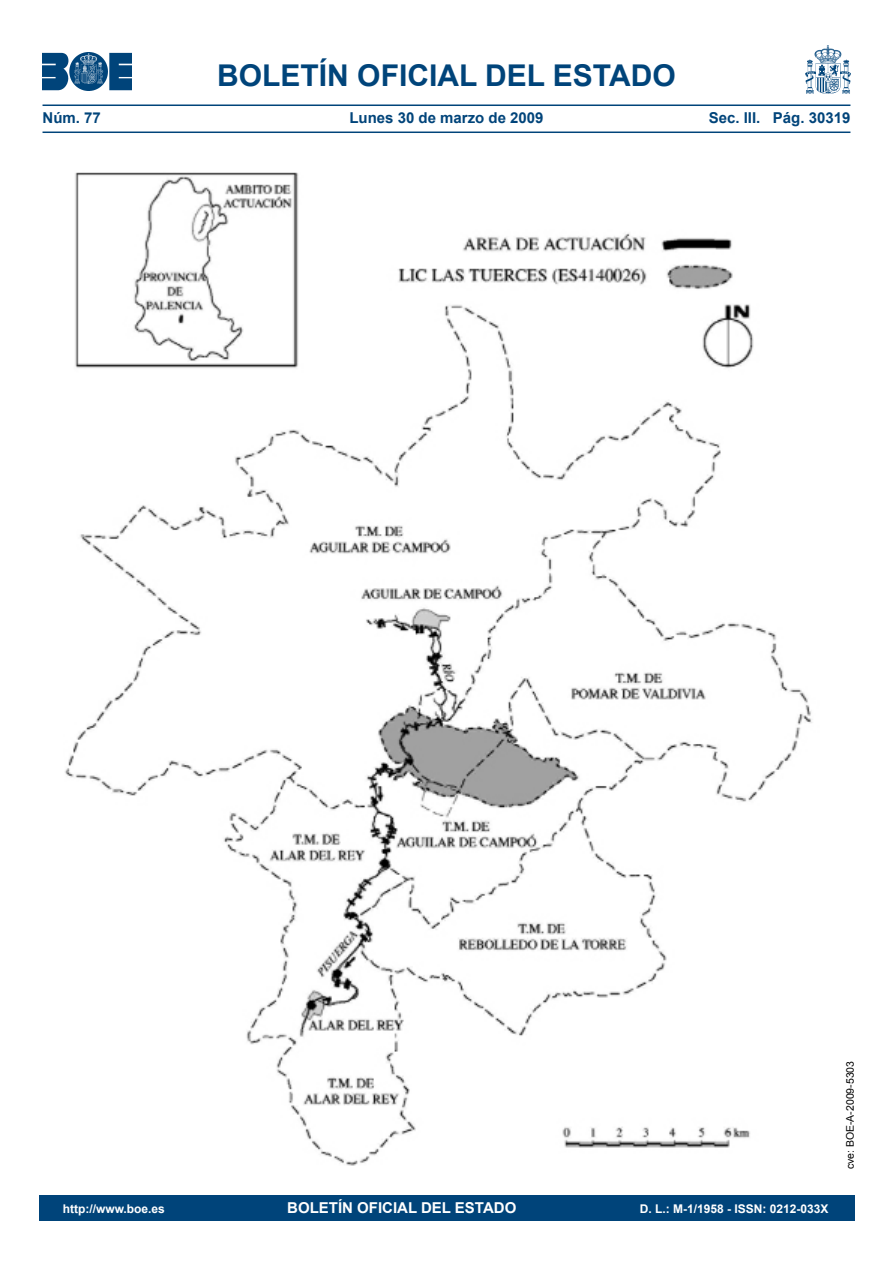
<style>
.page{position:relative;width:893px;height:1263px;background:#fff}
.page>*{position:absolute;margin:0;border:0;box-sizing:border-box;transform-origin:0 0}
.t1{font:700 30px "Arial";color:#00447a}
.t2{font:700 15px "Arial";color:#00447a}
.t3{font:700 15px "Arial";color:#fff}
.t4{font:700 12px "Arial";color:#fff}
.t5{font:10.5px "Arial";color:#000}
</style>
<div class="page">
<img style="left:43px;top:53px;width:89px;height:37px">
<img style="left:805px;top:46px;width:45px;height:47px">
<hr style="left:43px;top:104px;width:807px;height:2px;background:#00447a">
<hr style="left:43px;top:132px;width:807px;height:1px;background:#00447a">
<img style="left:65px;top:172px;width:747px;height:994px">
<div style="left:39px;top:1195px;width:815px;height:25px;background:#00447a"></div>
<h1 class="t1" style="left:217px;top:55px;width:460px">BOLETÍN OFICIAL DEL ESTADO</h1>
<p class="t2" style="left:43px;top:108px;width:60px">Núm. 77</p>
<p class="t2" style="left:349px;top:108px;width:196px">Lunes 30 de marzo de 2009</p>
<p class="t2" style="left:709px;top:108px;width:143px">Sec. III. Pág. 30319</p>
<p class="t4" style="left:63px;top:1201px;width:104px">http://www.boe.es</p>
<p class="t3" style="left:287px;top:1198px;width:231px">BOLETÍN OFICIAL DEL ESTADO</p>
<p class="t4" style="left:640px;top:1201px;width:190px">D. L.: M-1/1958 - ISSN: 0212-033X</p>
<p class="t5" style="left:843px;top:1169px;width:110px;rotate:-90deg">cve: BOE-A-2009-5303</p>
</div>
